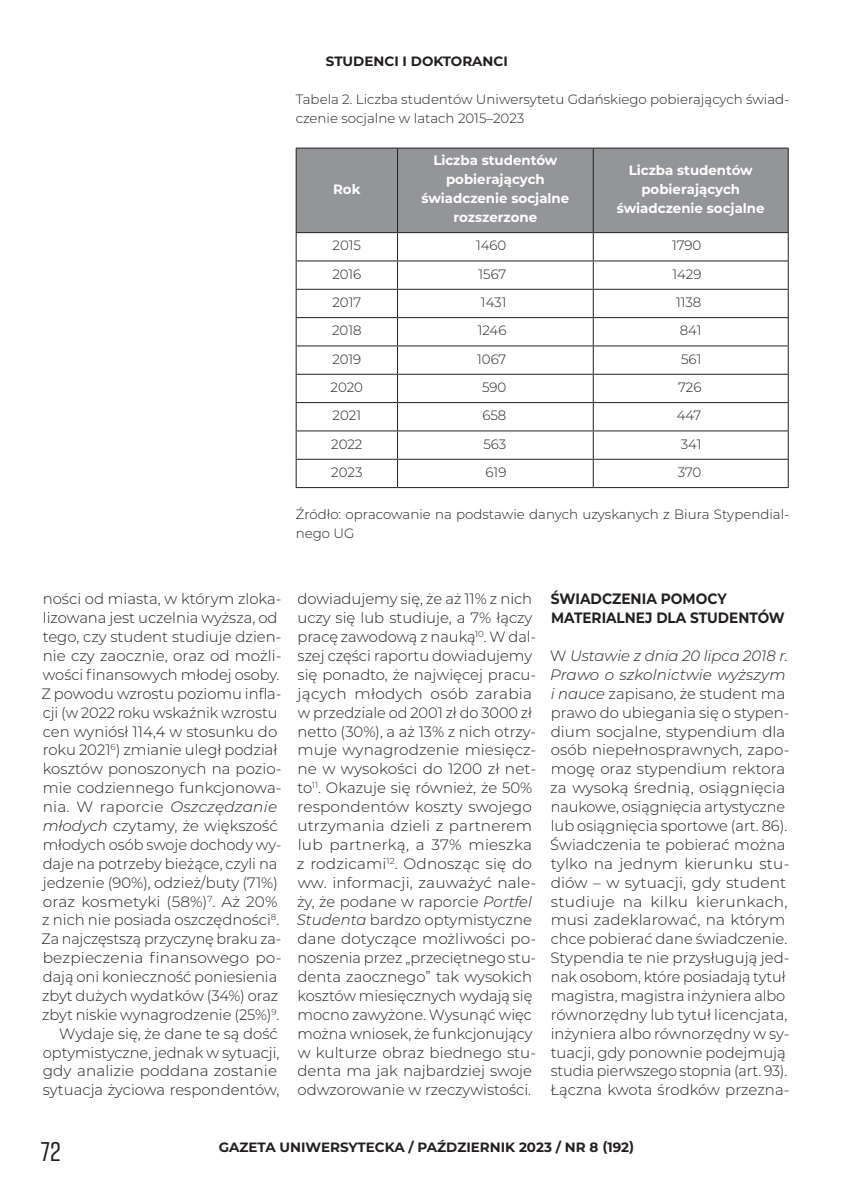
<style>
.page{position:relative;width:851px;height:1191px;background:#fff}
.page>*{position:absolute;margin:0;border:0;box-sizing:border-box;transform-origin:0 0}
.t1{font:500 27px "Rift";color:#231f20}
.Tekst_podstawowy{font:300 15px/18.9px "Montserrat";color:#231f20}
.Tekst_podstawowy-2{font:700 15px/18.9px "Montserrat";color:#231f20;scale:.92 1}
.Tekst_podstawowy-3{font:300 13.5px/18.9px "Montserrat";color:#231f20}
.Tekst_podstawowy-4{font:700 13.5px/18.9px "Montserrat";color:#fff;text-align:center}
.t2{font:700 13.5px "Montserrat";color:#231f20}
.s1{font-style:italic}
</style>
<div class="page">
<div style="left:297px;top:149px;width:490px;height:83px;background:#939598"></div>
<hr style="left:296px;top:148px;width:101px;height:1px;background:#231f20">
<hr style="left:296px;top:148px;width:1px;height:84px;background:#231f20">
<hr style="left:397px;top:148px;width:196px;height:1px;background:#231f20">
<hr style="left:397px;top:148px;width:1px;height:84px;background:#231f20">
<hr style="left:593px;top:148px;width:195px;height:1px;background:#231f20">
<hr style="left:592px;top:148px;width:1px;height:84px;background:#231f20">
<hr style="left:787px;top:148px;width:1px;height:84px;background:#231f20">
<hr style="left:296px;top:232px;width:101px;height:1px;background:#231f20">
<hr style="left:397px;top:232px;width:196px;height:1px;background:#231f20">
<hr style="left:593px;top:232px;width:195px;height:1px;background:#231f20">
<hr style="left:296px;top:260px;width:101px;height:1px;background:#231f20">
<hr style="left:397px;top:260px;width:196px;height:1px;background:#231f20">
<hr style="left:593px;top:260px;width:195px;height:1px;background:#231f20">
<hr style="left:296px;top:289px;width:101px;height:1px;background:#231f20">
<hr style="left:397px;top:289px;width:196px;height:1px;background:#231f20">
<hr style="left:593px;top:289px;width:195px;height:1px;background:#231f20">
<hr style="left:296px;top:317px;width:101px;height:1px;background:#231f20">
<hr style="left:397px;top:317px;width:196px;height:1px;background:#231f20">
<hr style="left:593px;top:317px;width:195px;height:1px;background:#231f20">
<hr style="left:296px;top:345px;width:101px;height:1px;background:#231f20">
<hr style="left:397px;top:345px;width:196px;height:1px;background:#231f20">
<hr style="left:593px;top:345px;width:195px;height:1px;background:#231f20">
<hr style="left:296px;top:374px;width:101px;height:1px;background:#231f20">
<hr style="left:397px;top:374px;width:196px;height:1px;background:#231f20">
<hr style="left:593px;top:374px;width:195px;height:1px;background:#231f20">
<hr style="left:296px;top:402px;width:101px;height:1px;background:#231f20">
<hr style="left:397px;top:402px;width:196px;height:1px;background:#231f20">
<hr style="left:593px;top:402px;width:195px;height:1px;background:#231f20">
<hr style="left:296px;top:430px;width:101px;height:1px;background:#231f20">
<hr style="left:397px;top:430px;width:196px;height:1px;background:#231f20">
<hr style="left:593px;top:430px;width:195px;height:1px;background:#231f20">
<hr style="left:296px;top:459px;width:101px;height:1px;background:#231f20">
<svg style="left:296px;top:233px;width:1px;height:254px"></svg>
<hr style="left:397px;top:459px;width:196px;height:1px;background:#231f20">
<svg style="left:397px;top:233px;width:1px;height:254px"></svg>
<hr style="left:593px;top:459px;width:195px;height:1px;background:#231f20">
<svg style="left:592px;top:233px;width:1px;height:254px"></svg>
<svg style="left:787px;top:233px;width:1px;height:254px"></svg>
<hr style="left:296px;top:487px;width:101px;height:1px;background:#231f20">
<hr style="left:397px;top:487px;width:196px;height:1px;background:#231f20">
<hr style="left:593px;top:487px;width:195px;height:1px;background:#231f20">
<p class="t2" style="left:326px;top:52px;width:183px">STUDENCI I DOKTORANCI</p>
<p class="Tekst_podstawowy-3" style="left:296px;top:89px;width:495px">Tabela 2. Liczba studentów Uniwersytetu Gdańskiego pobierających świad&shy;czenie socjalne w latach 2015–2023</p>
<p class="Tekst_podstawowy-4" style="left:333px;top:179px;width:29px">Rok</p>
<p class="Tekst_podstawowy-4" style="left:421px;top:150px;width:149px">Liczba studentów pobierających świadczenie socjalne rozszerzone</p>
<p class="Tekst_podstawowy-4" style="left:616px;top:160px;width:149px">Liczba studentów pobierających świadczenie socjalne</p>
<p class="Tekst_podstawowy-3" style="left:332px;top:236px;width:30px">2015</p>
<p class="Tekst_podstawowy-3" style="left:476px;top:236px;width:32px">1460</p>
<p class="Tekst_podstawowy-3" style="left:672px;top:236px;width:31px">1790</p>
<p class="Tekst_podstawowy-3" style="left:332px;top:264px;width:31px">2016</p>
<p class="Tekst_podstawowy-3" style="left:478px;top:264px;width:29px">1567</p>
<p class="Tekst_podstawowy-3" style="left:672px;top:264px;width:30px">1429</p>
<p class="Tekst_podstawowy-3" style="left:332px;top:292px;width:30px">2017</p>
<p class="Tekst_podstawowy-3" style="left:481px;top:292px;width:27px">1431</p>
<p class="Tekst_podstawowy-3" style="left:676px;top:292px;width:27px">1138</p>
<p class="Tekst_podstawowy-3" style="left:332px;top:321px;width:31px">2018</p>
<p class="Tekst_podstawowy-3" style="left:477px;top:321px;width:30px">1246</p>
<p class="Tekst_podstawowy-3" style="left:679px;top:321px;width:23px">841</p>
<p class="Tekst_podstawowy-3" style="left:332px;top:349px;width:31px">2019</p>
<p class="Tekst_podstawowy-3" style="left:477px;top:349px;width:31px">1067</p>
<p class="Tekst_podstawowy-3" style="left:681px;top:349px;width:22px">561</p>
<p class="Tekst_podstawowy-3" style="left:330px;top:377px;width:34px">2020</p>
<p class="Tekst_podstawowy-3" style="left:482px;top:377px;width:26px">590</p>
<p class="Tekst_podstawowy-3" style="left:678px;top:377px;width:25px">726</p>
<p class="Tekst_podstawowy-3" style="left:332px;top:406px;width:30px">2021</p>
<p class="Tekst_podstawowy-3" style="left:482px;top:406px;width:25px">658</p>
<p class="Tekst_podstawowy-3" style="left:676px;top:406px;width:26px">447</p>
<p class="Tekst_podstawowy-3" style="left:331px;top:434px;width:33px">2022</p>
<p class="Tekst_podstawowy-3" style="left:483px;top:434px;width:24px">563</p>
<p class="Tekst_podstawowy-3" style="left:680px;top:434px;width:22px">341</p>
<p class="Tekst_podstawowy-3" style="left:331px;top:462px;width:33px">2023</p>
<p class="Tekst_podstawowy-3" style="left:485px;top:462px;width:22px">619</p>
<p class="Tekst_podstawowy-3" style="left:677px;top:462px;width:25px">370</p>
<p class="Tekst_podstawowy-3" style="left:296px;top:504px;width:495px">Źródło: opracowanie na podstawie danych uzyskanych z Biura Stypendial&shy;nego UG</p>
<p class="Tekst_podstawowy" style="left:41px;top:589px;width:241px">ności od miasta, w którym zloka&shy;lizowana jest uczelnia wyższa, od tego, czy student studiuje dzien&shy;nie czy zaocznie, oraz od możli&shy;wości finansowych młodej osoby.<br>Z powodu wzrostu poziomu infla&shy;cji (w 2022 roku wskaźnik wzrostu cen wyniósł 114,4 w stosunku do roku 2021<sup>6</sup>) zmianie uległ podział kosztów ponoszonych na pozio&shy;mie codziennego funkcjonowa&shy;nia. W raporcie <span class="s1">Oszczędzanie młodych</span> czytamy, że większość młodych osób swoje dochody wy&shy;daje na potrzeby bieżące, czyli na jedzenie (90%), odzież/buty (71%) oraz kosmetyki (58%)<sup>7</sup>. Aż 20% z nich nie posiada oszczędności<sup>8</sup>.<br>Za najczęstszą przyczynę braku za&shy;bezpieczenia finansowego po&shy;dają oni konieczność poniesienia zbyt dużych wydatków (34%) oraz zbyt niskie wynagrodzenie (25%)<sup>9</sup>.</p>
<p class="Tekst_podstawowy" style="left:43px;top:1023px;width:238px;text-indent:16px">Wydaje się, że dane te są dość optymistyczne, jednak w sytuacji, gdy analizie poddana zostanie sytuacja życiowa respondentów,</p>
<p class="Tekst_podstawowy" style="left:297px;top:589px;width:241px">dowiadujemy się, że aż 11% z nich uczy się lub studiuje, a 7% łączy pracę zawodową z nauką<sup>10</sup>. W dal&shy;szej części raportu dowiadujemy się ponadto, że najwięcej pracu&shy;jących młodych osób zarabia w przedziale od 2001 zł do 3000 zł netto (30%), a aż 13% z nich otrzy&shy;muje wynagrodzenie miesięcz&shy;ne w wysokości do 1200 zł net&shy;to<sup>11</sup>. Okazuje się również, że 50% respondentów koszty swojego utrzymania dzieli z partnerem lub partnerką, a 37% mieszka z rodzicami<sup>12</sup>. Odnosząc się do ww. informacji, zauważyć nale&shy;ży, że podane w raporcie <span class="s1">Portfel<br>Studenta</span> bardzo optymistyczne dane dotyczące możliwości po&shy;noszenia przez „przeciętnego stu&shy;denta zaocznego” tak wysokich kosztów miesięcznych wydają się mocno zawyżone. Wysunąć więc można wniosek, że funkcjonujący w kulturze obraz biednego stu&shy;denta ma jak najbardziej swoje odwzorowanie w rzeczywistości.</p>
<p class="Tekst_podstawowy-2" style="left:550px;top:589px;width:256px">ŚWIADCZENIA POMOCY<br>MATERIALNEJ DLA STUDENTÓW</p>
<p class="Tekst_podstawowy" style="left:550px;top:646px;width:241px">W <span class="s1">Ustawie z dnia 20 lipca 2018 r.<br>Prawo o szkolnictwie wyższym i nauce</span> zapisano, że student ma prawo do ubiegania się o stypen&shy;dium socjalne, stypendium dla osób niepełnosprawnych, zapo&shy;mogę oraz stypendium rektora za wysoką średnią, osiągnięcia naukowe, osiągnięcia artystyczne lub osiągnięcia sportowe (art. 86).<br>Świadczenia te pobierać można tylko na jednym kierunku stu&shy;diów – w sytuacji, gdy student studiuje na kilku kierunkach, musi zadeklarować, na którym chce pobierać dane świadczenie.<br>Stypendia te nie przysługują jed&shy;nak osobom, które posiadają tytuł magistra, magistra inżyniera albo równorzędny lub tytuł licencjata, inżyniera albo równorzędny w sy&shy;tuacji, gdy ponownie podejmują studia pierwszego stopnia (art. 93).<br>Łączna kwota środków przezna-</p>
<h1 class="t1" style="left:41px;top:1133px;width:22px">72</h1>
<p class="t2" style="left:219px;top:1137px;width:417px">GAZETA UNIWERSYTECKA / PAŹDZIERNIK 2023 / NR 8 (192)</p>
</div>
